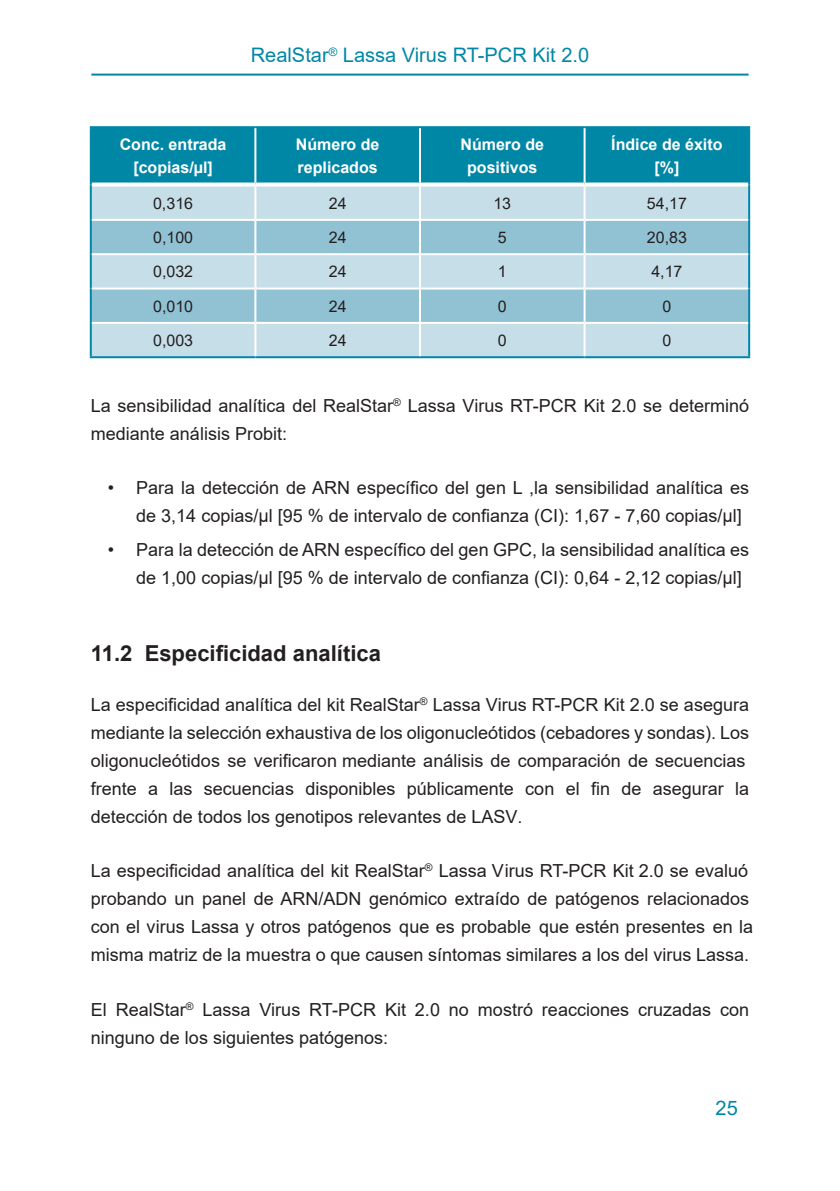
<style>
.page{position:relative;width:840px;height:1191px;background:#fff}
.page>*{position:absolute;margin:0;border:0;box-sizing:border-box;transform-origin:0 0}
.Mengentext{font:700 22px "Arial";color:#231f20}
.Seitenkopf{font:20px "Arial";color:#0087a6}
.Mengentext-2{font:18px/28px "Arial";color:#231f20}
.Kopfzeile{font:700 16px/23px "Arial";color:#fff}
.Mengentext_zentriert{font:16px "Arial";color:#231f20}
</style>
<div class="page">
<hr style="left:91px;top:74px;width:657px;height:2px;background:#0087a6">
<div style="left:92px;top:128px;width:655px;height:54px;background:#0087a6"></div>
<div style="left:92px;top:186px;width:655px;height:170px;background:#c6dee8"></div>
<svg style="left:92px;top:221px;width:655px;height:101px;background:#a3cbda"></svg>
<hr style="left:90px;top:184px;width:2px;height:36px;background:#0087a6">
<hr style="left:747px;top:184px;width:2px;height:36px;background:#0087a6">
<hr style="left:90px;top:220px;width:2px;height:34px;background:#0087a6">
<hr style="left:747px;top:220px;width:2px;height:34px;background:#0087a6">
<hr style="left:90px;top:254px;width:2px;height:34px;background:#0087a6">
<hr style="left:747px;top:254px;width:2px;height:34px;background:#0087a6">
<hr style="left:90px;top:288px;width:2px;height:35px;background:#0087a6">
<hr style="left:747px;top:288px;width:2px;height:35px;background:#0087a6">
<hr style="left:90px;top:323px;width:2px;height:33px;background:#0087a6">
<hr style="left:747px;top:323px;width:2px;height:33px;background:#0087a6">
<hr style="left:90px;top:356px;width:165px;height:2px;background:#0087a6">
<hr style="left:255px;top:356px;width:165px;height:2px;background:#0087a6">
<hr style="left:420px;top:356px;width:164px;height:2px;background:#0087a6">
<hr style="left:584px;top:356px;width:165px;height:2px;background:#0087a6">
<hr style="left:254px;top:186px;width:2px;height:33px;background:#fff">
<hr style="left:419px;top:186px;width:2px;height:33px;background:#fff">
<hr style="left:583px;top:186px;width:2px;height:33px;background:#fff">
<hr style="left:92px;top:219px;width:163px;height:2px;background:#fff">
<hr style="left:255px;top:219px;width:165px;height:2px;background:#fff">
<hr style="left:254px;top:221px;width:2px;height:32px;background:#fff">
<hr style="left:420px;top:219px;width:164px;height:2px;background:#fff">
<hr style="left:419px;top:221px;width:2px;height:32px;background:#fff">
<hr style="left:584px;top:219px;width:163px;height:2px;background:#fff">
<hr style="left:583px;top:221px;width:2px;height:32px;background:#fff">
<hr style="left:92px;top:253px;width:163px;height:2px;background:#fff">
<hr style="left:255px;top:253px;width:165px;height:2px;background:#fff">
<hr style="left:254px;top:255px;width:2px;height:32px;background:#fff">
<hr style="left:420px;top:253px;width:164px;height:2px;background:#fff">
<hr style="left:419px;top:255px;width:2px;height:32px;background:#fff">
<hr style="left:584px;top:253px;width:163px;height:2px;background:#fff">
<hr style="left:583px;top:255px;width:2px;height:32px;background:#fff">
<hr style="left:92px;top:287px;width:163px;height:2px;background:#fff">
<hr style="left:255px;top:287px;width:165px;height:2px;background:#fff">
<hr style="left:254px;top:289px;width:2px;height:33px;background:#fff">
<hr style="left:420px;top:287px;width:164px;height:2px;background:#fff">
<hr style="left:419px;top:289px;width:2px;height:33px;background:#fff">
<hr style="left:584px;top:287px;width:163px;height:2px;background:#fff">
<hr style="left:583px;top:289px;width:2px;height:33px;background:#fff">
<hr style="left:92px;top:322px;width:163px;height:2px;background:#fff">
<hr style="left:255px;top:322px;width:165px;height:2px;background:#fff">
<hr style="left:254px;top:324px;width:2px;height:32px;background:#fff">
<hr style="left:420px;top:322px;width:164px;height:2px;background:#fff">
<hr style="left:419px;top:324px;width:2px;height:32px;background:#fff">
<hr style="left:584px;top:322px;width:163px;height:2px;background:#fff">
<hr style="left:583px;top:324px;width:2px;height:32px;background:#fff">
<hr style="left:90px;top:126px;width:165px;height:2px;background:#0087a6">
<hr style="left:90px;top:128px;width:2px;height:56px;background:#0087a6">
<svg style="left:92px;top:182px;width:163px;height:1px"></svg>
<hr style="left:255px;top:126px;width:165px;height:2px;background:#0087a6">
<hr style="left:254px;top:128px;width:2px;height:54px;background:#fff">
<svg style="left:255px;top:182px;width:165px;height:4px"></svg>
<hr style="left:420px;top:126px;width:164px;height:2px;background:#0087a6">
<hr style="left:419px;top:128px;width:2px;height:54px;background:#fff">
<svg style="left:420px;top:182px;width:164px;height:1px"></svg>
<hr style="left:584px;top:126px;width:165px;height:2px;background:#0087a6">
<hr style="left:747px;top:128px;width:2px;height:56px;background:#0087a6">
<hr style="left:583px;top:128px;width:2px;height:54px;background:#fff">
<svg style="left:584px;top:182px;width:163px;height:4px"></svg>
<p class="Seitenkopf" style="left:251px;top:41px;width:339px">RealStar<sup>®</sup> Lassa Virus RT-PCR Kit 2.0</p>
<p class="Kopfzeile" style="left:120px;top:133px;width:108px">Conc. entrada</p>
<p class="Kopfzeile" style="left:133px;top:156px;width:81px">[copias/µl]</p>
<p class="Kopfzeile" style="left:296px;top:133px;width:85px">Número de replicados</p>
<p class="Kopfzeile" style="left:460px;top:133px;width:85px;text-align:center">Número de positivos</p>
<p class="Kopfzeile" style="left:611px;top:133px;width:113px">Índice de éxito</p>
<p class="Kopfzeile" style="left:654px;top:156px;width:26px">[%]</p>
<p class="Mengentext_zentriert" style="left:153px;top:192px;width:42px">0,316</p>
<p class="Mengentext_zentriert" style="left:328px;top:192px;width:19px">24</p>
<p class="Mengentext_zentriert" style="left:493px;top:192px;width:19px">13</p>
<p class="Mengentext_zentriert" style="left:646px;top:192px;width:42px">54,17</p>
<p class="Mengentext_zentriert" style="left:153px;top:226px;width:42px">0,100</p>
<p class="Mengentext_zentriert" style="left:328px;top:226px;width:19px">24</p>
<p class="Mengentext_zentriert" style="left:497px;top:226px;width:10px">5</p>
<p class="Mengentext_zentriert" style="left:646px;top:226px;width:42px">20,83</p>
<p class="Mengentext_zentriert" style="left:153px;top:260px;width:42px">0,032</p>
<p class="Mengentext_zentriert" style="left:328px;top:260px;width:19px">24</p>
<p class="Mengentext_zentriert" style="left:497px;top:260px;width:10px">1</p>
<p class="Mengentext_zentriert" style="left:651px;top:260px;width:33px">4,17</p>
<p class="Mengentext_zentriert" style="left:153px;top:295px;width:42px">0,010</p>
<p class="Mengentext_zentriert" style="left:328px;top:295px;width:19px">24</p>
<p class="Mengentext_zentriert" style="left:497px;top:295px;width:10px">0</p>
<p class="Mengentext_zentriert" style="left:662px;top:295px;width:10px">0</p>
<p class="Mengentext_zentriert" style="left:153px;top:329px;width:42px">0,003</p>
<p class="Mengentext_zentriert" style="left:328px;top:329px;width:19px">24</p>
<p class="Mengentext_zentriert" style="left:497px;top:329px;width:10px">0</p>
<p class="Mengentext_zentriert" style="left:662px;top:329px;width:10px">0</p>
<p class="Mengentext-2" style="left:91px;top:392px;width:659px">La sensibilidad analítica del RealStar<sup>®</sup> Lassa Virus RT-PCR Kit 2.0 se determinó mediante análisis Probit:</p>
<p class="Mengentext-2" style="left:136px;top:474px;width:614px;text-indent:-28px">• Para la detección de ARN específico del gen L ,la sensibilidad analítica es de 3,14 copias/µl [95 % de intervalo de confianza (CI): 1,67 - 7,60 copias/µl]</p>
<p class="Mengentext-2" style="left:136px;top:535px;width:614px;text-indent:-28px">• Para la detección de ARN específico del gen GPC, la sensibilidad analítica es de 1,00 copias/µl [95 % de intervalo de confianza (CI): 0,64 - 2,12 copias/µl]</p>
<p class="Mengentext" style="left:91px;top:637px;width:291px">11.2 Especificidad analítica</p>
<p class="Mengentext-2" style="left:91px;top:691px;width:659px">La especificidad analítica del kit RealStar<sup>®</sup> Lassa Virus RT-PCR Kit 2.0 se asegura mediante la selección exhaustiva de los oligonucleótidos (cebadores y sondas). Los oligonucleótidos se verificaron mediante análisis de comparación de secuencias frente a las secuencias disponibles públicamente con el fin de asegurar la detección de todos los genotipos relevantes de LASV.</p>
<p class="Mengentext-2" style="left:91px;top:857px;width:663px">La especificidad analítica del kit RealStar<sup>®</sup> Lassa Virus RT-PCR Kit 2.0 se evaluó probando un panel de ARN/ADN genómico extraído de patógenos relacionados con el virus Lassa y otros patógenos que es probable que estén presentes en la misma matriz de la muestra o que causen síntomas similares a los del virus Lassa.</p>
<p class="Mengentext-2" style="left:91px;top:995px;width:659px">El RealStar<sup>®</sup> Lassa Virus RT-PCR Kit 2.0 no mostró reacciones cruzadas con ninguno de los siguientes patógenos:</p>
<p class="Seitenkopf" style="left:715px;top:1094px;width:24px">25</p>
</div>
